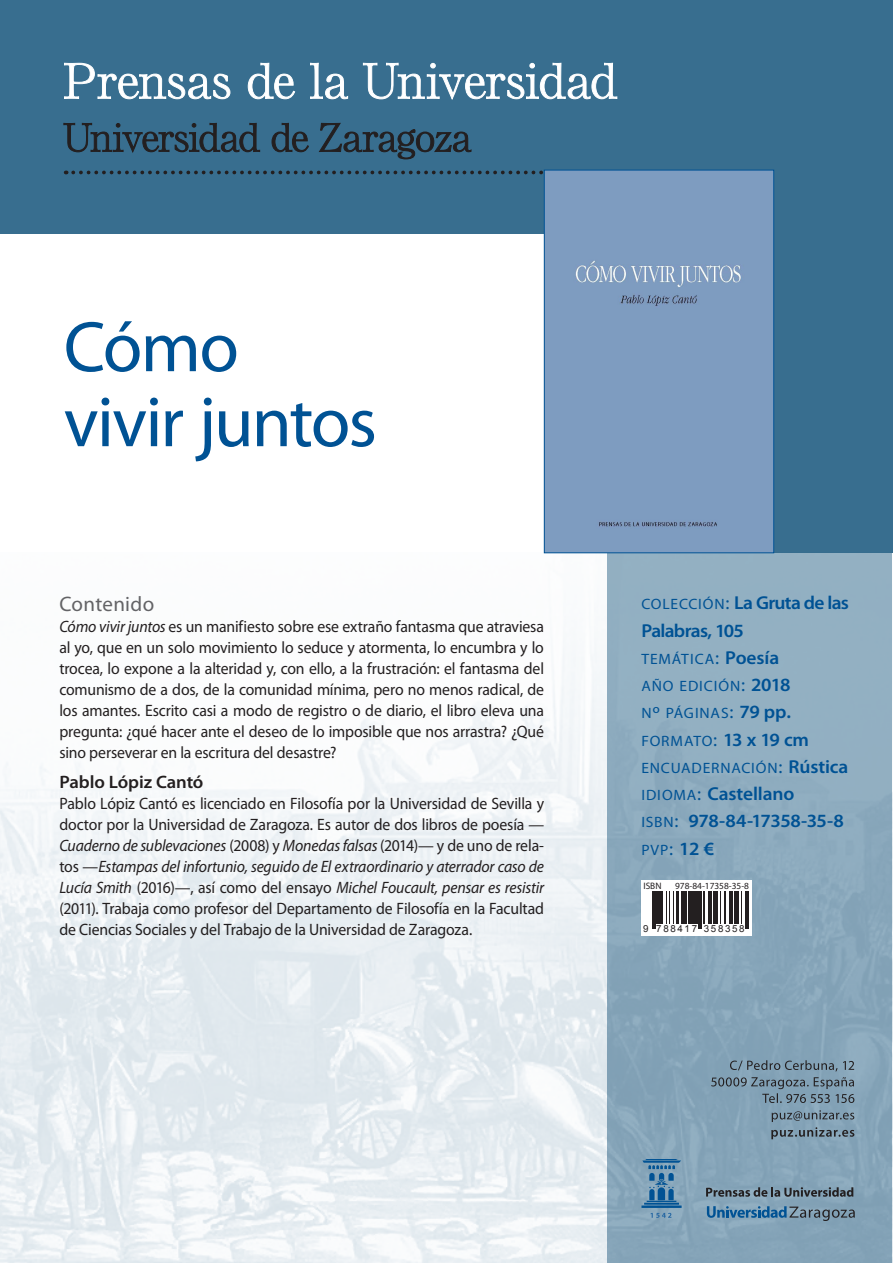
<style>
.page{position:relative;width:893px;height:1263px;background:#fff}
.page>*{position:absolute;margin:0;border:0;box-sizing:border-box;transform-origin:0 0}
.TITULO_libro{font:72px "Myriad Pro";letter-spacing:-.025em;color:#005294}
.contenido{font:21px "Myriad Pro";letter-spacing:.015em;color:#636366}
.t1{font:600 18.75px "Myriad Pro";letter-spacing:-.03em;color:#005294;scale:1.04 1}
.t2{font:600 18.75px "Myriad Pro";letter-spacing:-.005em;color:#005294;scale:1.04 1}
.AUTOR{font:600 18px "Myriad Pro";letter-spacing:-.005em;color:#231f20;scale:1.04 1}
.TEXTO_reseña{font:16.5px/21px "Myriad Pro";letter-spacing:-.01em;color:#231f20;text-align:justify;scale:.95 1}
.t3{font:15px "Myriad Pro Regular SC800";letter-spacing:.055em;color:#005294;scale:1.04 1}
.t4{font:9.75px "Arial";letter-spacing:.17em;color:#231f20}
.t5{font:9.3px "Myriad Pro";color:#231f20}
.s1{font-style:italic}
.s2{font-family:"Myriad Pro Regular SC800";font-weight:400;font-size:15px}
.s3{font-family:"Myriad Pro Regular SC800";font-weight:400}
.s4{font-size:18.75px}
.s5{font-family:"Myriad Pro";font-weight:600;font-size:18.75px}
</style>
<div class="page">
<div style="left:0;top:0;width:892px;height:234px;background:#386e8f"></div>
<div style="left:607px;top:171px;width:286px;height:382px;background:#386e8f"></div>
<img style="left:0;top:553px;width:893px;height:710px">
<svg style="left:707px;top:1206px;width:148px;height:15px;background:#6288a3"></svg>
<svg style="left:706px;top:1187px;width:147px;height:10px"></svg>
<svg style="left:641px;top:1159px;width:41px;height:59px;background:#5e8cae"></svg>
<svg style="left:771px;top:1110px;width:83px;height:29px;background:#728a9b"></svg>
<svg style="left:711px;top:1077px;width:143px;height:26px;background:#738d9e"></svg>
<svg style="left:730px;top:1060px;width:124px;height:11px"></svg>
<svg style="left:64px;top:123px;width:407px;height:36px"></svg>
<svg style="left:64px;top:63px;width:553px;height:37px"></svg>
<svg style="left:73px;top:171px;width:471px;height:3px"></svg>
<div style="left:641px;top:880px;width:111px;height:55px;background:#fff"></div>
<svg style="left:653px;top:891px;width:96px;height:38px"></svg>
<hr style="left:652px;top:891px;width:1px;height:38px;background:#231f20">
<hr style="left:654px;top:891px;width:1px;height:38px;background:#231f20">
<hr style="left:656px;top:891px;width:3px;height:33px;background:#231f20">
<hr style="left:660px;top:891px;width:2px;height:33px;background:#231f20">
<hr style="left:666px;top:891px;width:1px;height:33px;background:#231f20">
<hr style="left:669px;top:891px;width:1px;height:33px;background:#231f20">
<hr style="left:673px;top:891px;width:1px;height:33px;background:#231f20">
<hr style="left:676px;top:891px;width:1px;height:33px;background:#231f20">
<hr style="left:678px;top:891px;width:1px;height:33px;background:#231f20">
<hr style="left:682px;top:891px;width:2px;height:33px;background:#231f20">
<hr style="left:685px;top:891px;width:2px;height:33px;background:#231f20">
<hr style="left:689px;top:891px;width:2px;height:33px;background:#231f20">
<hr style="left:692px;top:891px;width:3px;height:33px;background:#231f20">
<hr style="left:696px;top:891px;width:2px;height:33px;background:#231f20">
<hr style="left:699px;top:891px;width:1px;height:38px;background:#231f20">
<hr style="left:701px;top:891px;width:1px;height:38px;background:#231f20">
<hr style="left:703px;top:891px;width:1px;height:33px;background:#231f20">
<hr style="left:708px;top:891px;width:1px;height:33px;background:#231f20">
<hr style="left:710px;top:891px;width:1px;height:33px;background:#231f20">
<hr style="left:713px;top:891px;width:3px;height:33px;background:#231f20">
<hr style="left:717px;top:891px;width:1px;height:33px;background:#231f20">
<hr style="left:720px;top:891px;width:1px;height:33px;background:#231f20">
<hr style="left:724px;top:891px;width:1px;height:33px;background:#231f20">
<hr style="left:729px;top:891px;width:1px;height:33px;background:#231f20">
<hr style="left:731px;top:891px;width:1px;height:33px;background:#231f20">
<hr style="left:734px;top:891px;width:3px;height:33px;background:#231f20">
<hr style="left:738px;top:891px;width:1px;height:33px;background:#231f20">
<hr style="left:741px;top:891px;width:1px;height:33px;background:#231f20">
<hr style="left:745px;top:891px;width:1px;height:38px;background:#231f20">
<hr style="left:747px;top:891px;width:1px;height:38px;background:#231f20">
<div style="left:546px;top:172px;width:226px;height:379px;background:#7e9cc0"></div>
<div style="left:544px;top:170px;width:230px;height:383px;border:1px solid #005294"></div>
<p class="TITULO_libro" style="left:64px;top:303px;width:177px">Cómo</p>
<p class="TITULO_libro" style="left:64px;top:378px;width:315px">vivir juntos</p>
<p class="contenido" style="left:59px;top:591px;width:96px">Contenido</p>
<p class="TEXTO_reseña" style="left:59px;top:616px;width:512px"><span class="s1">Cómo vivir juntos</span> es un manifiesto sobre ese extraño fantasma que atraviesa al yo, que en un solo movimiento lo seduce y atormenta, lo encumbra y lo trocea, lo expone a la alteridad y, con ello, a la frustración: el fantasma del comunismo de a dos, de la comunidad mínima, pero no menos radical, de los amantes. Escrito casi a modo de registro o de diario, el libro eleva una pregunta: ¿qué hacer ante el deseo de lo imposible que nos arrastra? ¿Qué sino perseverar en la escritura del desastre?</p>
<p class="AUTOR" style="left:59px;top:770px;width:140px">Pablo Lópiz Cantó</p>
<p class="TEXTO_reseña" style="left:59px;top:792px;width:512px">Pablo Lópiz Cantó es licenciado en Filosofía por la Universidad de Sevilla y doctor por la Universidad de Zaragoza. Es autor de dos libros de poesía — <span class="s1">Cuaderno de sublevaciones</span> (2008) y <span class="s1">Monedas falsas</span> (2014)— y de uno de rela&shy;tos —<span class="s1">Estampas del infortunio, seguido de El extraordinario y aterrador caso de Lucía Smith</span> (2016)—, así como del ensayo <span class="s1">Michel Foucault, pensar es resistir </span>(2011). Trabaja como profesor del Departamento de Filosofía en la Facultad de Ciencias Sociales y del Trabajo de la Universidad de Zaragoza.</p>
<p class="t1" style="left:641px;top:591px;width:201px"><span class="s2">COLECCIÓN</span><span class="s3">:</span> La Gruta de las</p>
<p class="t1" style="left:641px;top:618px;width:100px">Palabras, 105</p>
<p class="t3" style="left:641px;top:650px;width:134px">TEMÁTICA<span class="s4">:</span> <span class="s5">Poesía</span></p>
<p class="t3" style="left:641px;top:677px;width:145px">AÑO EDICIÓN<span class="s4">:</span> <span class="s5">2018</span></p>
<p class="t3" style="left:641px;top:704px;width:145px">N<span class="s4">º</span> PÁGINAS<span class="s4">:</span> <span class="s5">79 pp.</span></p>
<p class="t3" style="left:641px;top:731px;width:163px">FORMATO<span class="s4">:</span> <span class="s5">13 x 19 cm</span></p>
<p class="t3" style="left:641px;top:759px;width:201px">ENCUADERNACIÓN<span class="s4">:</span> <span class="s5">Rústica</span></p>
<p class="t2" style="left:641px;top:782px;width:149px"><span class="s2">IDIOMA</span><span class="s3">:</span> Castellano</p>
<p class="t1" style="left:641px;top:809px;width:196px"><span class="s2">ISBN</span><span class="s3">:</span> 978-84-17358-35-8</p>
<p class="t3" style="left:641px;top:840px;width:71px">PVP<span class="s4">:</span> <span class="s5">12 €</span></p>
<p class="t5" style="left:643px;top:880px;width:20px">ISBN</p>
<p class="t5" style="left:675px;top:880px;width:75px">978-84-17358-35-8</p>
<p class="t4" style="left:643px;top:922px;width:103px">9 788417 358358</p>
</div>
